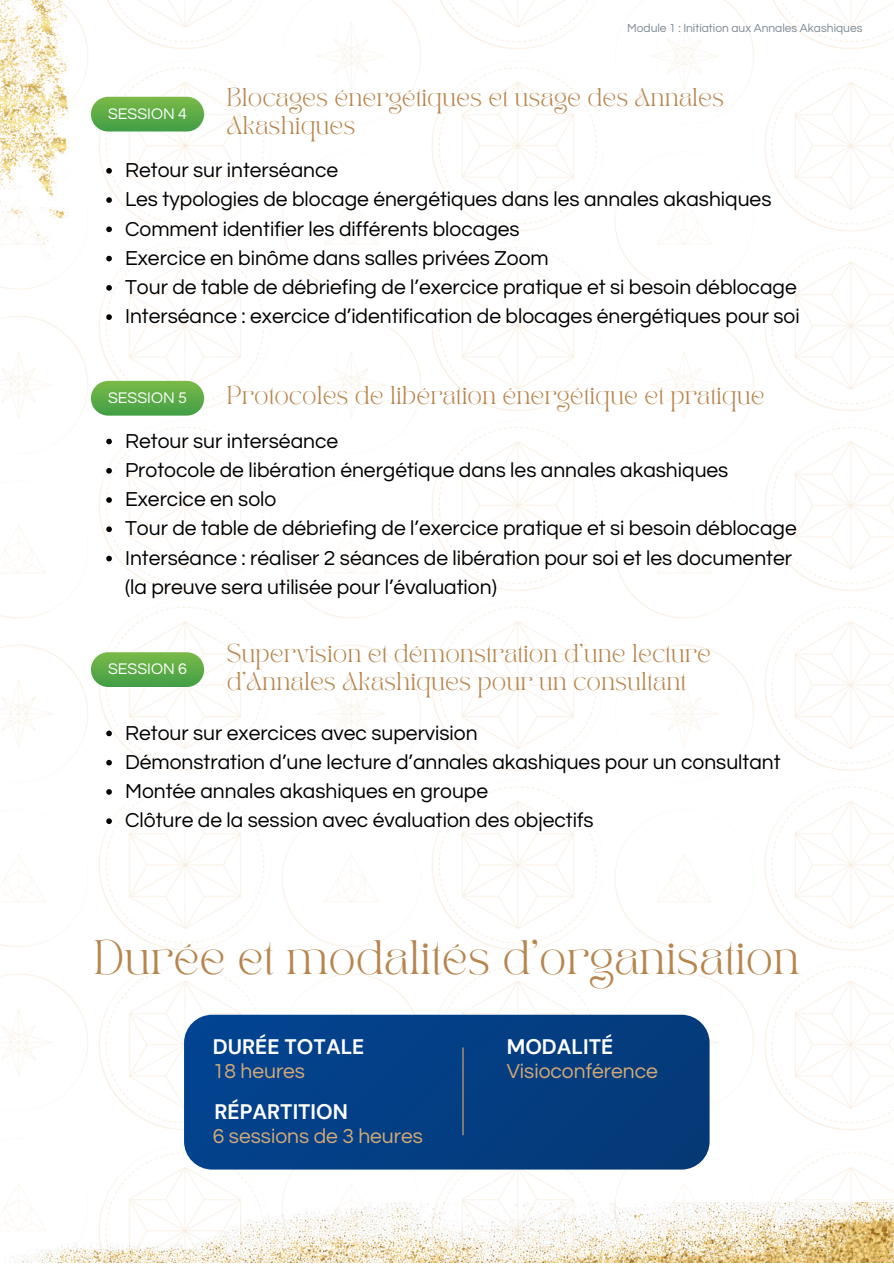
<style>
.page{position:relative;width:894px;height:1264px;background:#fff}
.page>*{position:absolute;margin:0;border:0;box-sizing:border-box;transform-origin:0 0}
.t1{font:33.75px "TAN PEARL Regular";color:#b7854d}
.t2{font:21px/29.2px "Questrial";color:#000}
.t3{font:21px "Questrial";color:#d3aa75}
.t4{font:700 21px "DM Sans";color:#fff}
.t5{font:18px/28.2px "TAN PEARL Regular";color:#b7854d}
.t6{font:15.9px "Questrial";color:#fff}
.t7{font:12px "Questrial";color:#7e8994}
</style>
<div class="page">
<img style="left:0;top:0;width:893px;height:1263px">
<svg style="left:106px;top:168px;width:6px;height:6px"></svg>
<svg style="left:106px;top:197px;width:6px;height:6px"></svg>
<svg style="left:106px;top:226px;width:6px;height:6px"></svg>
<svg style="left:106px;top:256px;width:6px;height:5px"></svg>
<svg style="left:106px;top:285px;width:6px;height:6px"></svg>
<svg style="left:106px;top:314px;width:6px;height:6px"></svg>
<svg style="left:106px;top:438px;width:6px;height:6px"></svg>
<svg style="left:106px;top:468px;width:6px;height:5px"></svg>
<svg style="left:106px;top:497px;width:6px;height:6px"></svg>
<svg style="left:106px;top:526px;width:6px;height:6px"></svg>
<svg style="left:106px;top:555px;width:6px;height:6px"></svg>
<svg style="left:106px;top:730px;width:6px;height:6px"></svg>
<svg style="left:106px;top:759px;width:6px;height:6px"></svg>
<svg style="left:106px;top:789px;width:6px;height:5px"></svg>
<svg style="left:106px;top:818px;width:6px;height:6px"></svg>
<div style="left:91px;top:97px;width:113px;height:34px;background:linear-gradient(to bottom,#7aba48,#449f46);border-radius:17px"></div>
<div style="left:91px;top:381px;width:113px;height:34px;background:linear-gradient(to bottom,#7aba48,#449f46);border-radius:17px"></div>
<svg style="left:91px;top:652px;width:113px;height:35px;background:#5fac48"></svg>
<img style="left:0;top:0;width:68px;height:260px">
<img style="left:0;top:1202px;width:893px;height:60px">
<div style="left:184px;top:1014px;width:525px;height:155px;background:#043e84;border-radius:28px"></div>
<hr style="left:462px;top:1047px;width:1px;height:88px;background:#d3aa75">
<p class="t6" style="left:108px;top:106px;width:80px">SESSION 4</p>
<p class="t7" style="left:627px;top:23px;width:237px">Module 1 : Initiation aux Annales Akashiques</p>
<p class="t5" style="left:227px;top:85px;width:498px">Blocages énergétiques et usage des Annales<br>Akashiques</p>
<p class="t2" style="left:125px;top:156px;width:676px">Retour sur interséance<br>Les typologies de blocage énergétiques dans les annales akashiques Comment identifier les différents blocages<br>Exercice en binôme dans salles privées Zoom<br>Tour de table de débriefing de l’exercice pratique et si besoin déblocage Interséance : exercice d’identification de blocages énergétiques pour soi</p>
<p class="t6" style="left:108px;top:390px;width:80px">SESSION 5</p>
<p class="t5" style="left:227px;top:383px;width:539px">Protocoles de libération énergétique et pratique</p>
<p class="t2" style="left:125px;top:426px;width:673px">Retour sur interséance<br>Protocole de libération énergétique dans les annales akashiques Exercice en solo<br>Tour de table de débriefing de l’exercice pratique et si besoin déblocage Interséance : réaliser 2 séances de libération pour soi et les documenter (la preuve sera utilisée pour l’évaluation)</p>
<p class="t6" style="left:108px;top:661px;width:80px">SESSION 6</p>
<p class="t5" style="left:227px;top:640px;width:485px">Supervision et démonstration d’une lecture d’Annales Akashiques pour un consultant</p>
<p class="t2" style="left:125px;top:718px;width:657px">Retour sur exercices avec supervision<br>Démonstration d’une lecture d’annales akashiques pour un consultant Montée annales akashiques en groupe<br>Clôture de la session avec évaluation des objectifs</p>
<h1 class="t1" style="left:94px;top:939px;width:707px">Durée et modalités d'organisation</h1>
<p class="t4" style="left:213px;top:1033px;width:153px">DURÉE TOTALE</p>
<p class="t3" style="left:213px;top:1060px;width:94px">18 heures</p>
<p class="t4" style="left:214px;top:1098px;width:135px">RÉPARTITION</p>
<p class="t3" style="left:213px;top:1125px;width:211px">6 sessions de 3 heures</p>
<p class="t4" style="left:506px;top:1033px;width:108px">MODALITÉ</p>
<p class="t3" style="left:506px;top:1060px;width:152px">Visioconférence</p>
</div>
